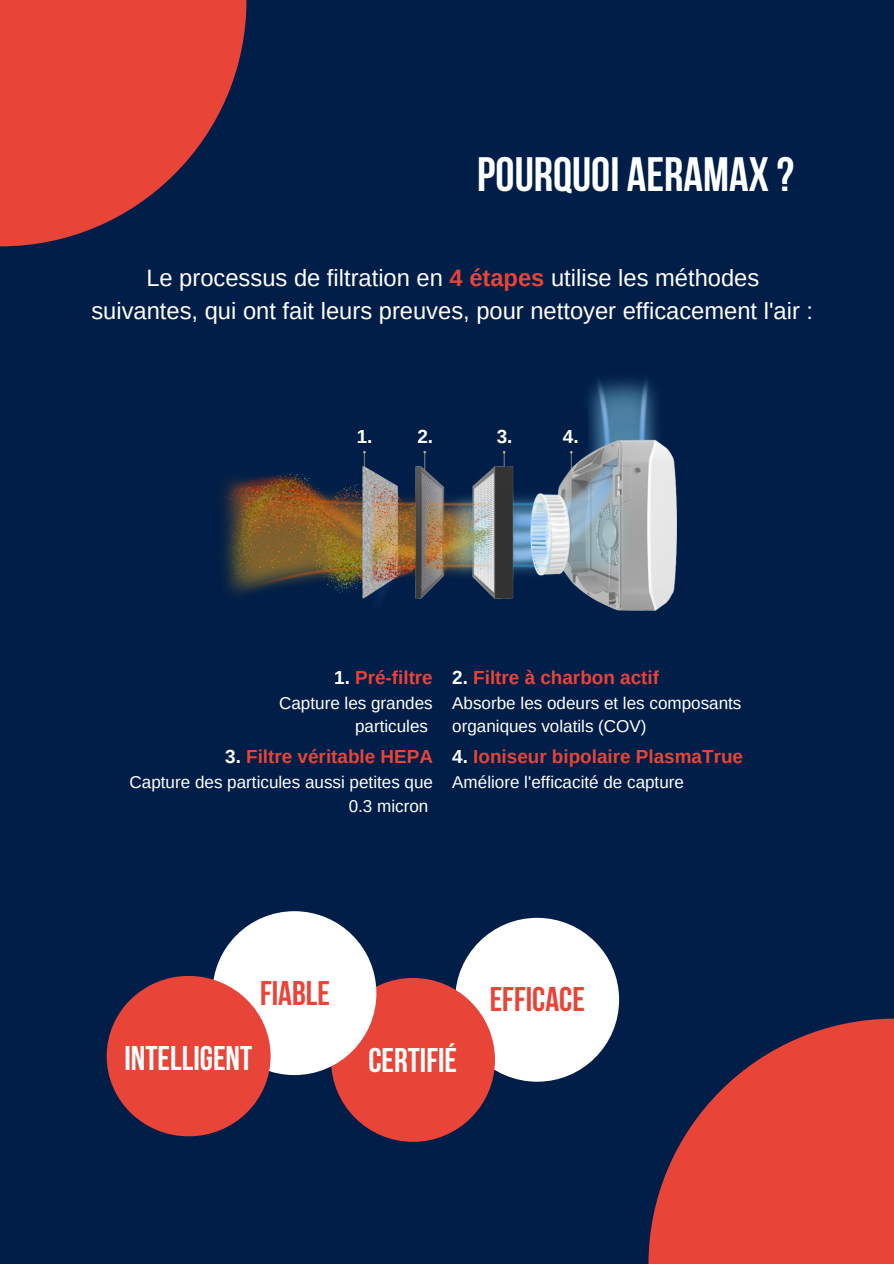
<style>
.page{position:relative;width:894px;height:1264px;background:#fff}
.page>*{position:absolute;margin:0;border:0;box-sizing:border-box;transform-origin:0 0}
.t1{font:700 48px "Bebas Neue";color:#fff}
.t2{font:700 34.05px "Bebas Neue";color:#fff}
.t3{font:700 34.05px "Bebas Neue";color:#e84438}
.t4{font:23.7px/32.7px "Arimo";color:#fff;text-align:center}
.t5{font:700 18.9px "Arimo";color:#e84438}
.t6{font:700 18.9px "Arimo";color:#fff}
.t7{font:17.1px/23.7px "Arimo";color:#fff;text-align:right}
.s1{font-weight:700;color:#e84438}
.s2{color:#fff}
</style>
<div class="page">
<div style="left:0;top:0;width:893px;height:1263px;background:#001e47"></div>
<svg style="left:0;top:0;width:246px;height:246px;fill:#e84438"></svg>
<svg style="left:648px;top:1018px;width:245px;height:245px;fill:#e84438"></svg>
<img style="left:222px;top:379px;width:454px;height:232px">
<div style="left:455px;top:917px;width:164px;height:164px;background:#fff;border-radius:50%"></div>
<div style="left:331px;top:977px;width:164px;height:164px;background:#e84438;border-radius:50%"></div>
<div style="left:212px;top:911px;width:164px;height:164px;background:#fff;border-radius:50%"></div>
<div style="left:107px;top:975px;width:163px;height:161px;background:#e84438;border-radius:50%"></div>
<div style="left:275px;top:409px;width:312px;height:39px;background:#001e47"></div>
<p class="t1" style="left:477px;top:155px;width:318px">POURQUOI AERAMAX ?</p>
<p class="t4" style="left:91px;top:262px;width:723px">Le processus de filtration en <span class="s1">4 étapes</span> utilise les méthodes suivantes, qui ont fait leurs preuves, pour nettoyer efficacement l'air :</p>
<p class="t6" style="left:356px;top:426px;width:17px">1.</p>
<p class="t6" style="left:417px;top:426px;width:17px">2.</p>
<p class="t6" style="left:496px;top:426px;width:17px">3.</p>
<p class="t6" style="left:562px;top:426px;width:17px">4.</p>
<p class="t5" style="left:334px;top:667px;width:100px"><span class="s2">1.</span> Pré-filtre</p>
<p class="t7" style="left:279px;top:691px;width:155px">Capture les grandes particules</p>
<p class="t5" style="left:225px;top:746px;width:209px"><span class="s2">3.</span> Filtre véritable HEPA</p>
<p class="t7" style="left:129px;top:770px;width:305px">Capture des particules aussi petites que<br>0.3 micron</p>
<p class="t5" style="left:452px;top:667px;width:208px"><span class="s2">2.</span> Filtre à charbon actif</p>
<p class="t7" style="left:452px;top:691px;width:291px;text-align:left">Absorbe les odeurs et les composants organiques volatils (COV)</p>
<p class="t5" style="left:452px;top:746px;width:292px"><span class="s2">4.</span> Ioniseur bipolaire PlasmaTrue</p>
<p class="t7" style="left:452px;top:770px;width:233px">Améliore l'efficacité de capture</p>
<p class="t3" style="left:260px;top:979px;width:71px">FIABLE</p>
<p class="t3" style="left:489px;top:985px;width:97px">EFFICACE</p>
<p class="t2" style="left:124px;top:1044px;width:129px">INTELLIGENT</p>
<p class="t2" style="left:368px;top:1046px;width:90px">CERTIFIÉ</p>
</div>
